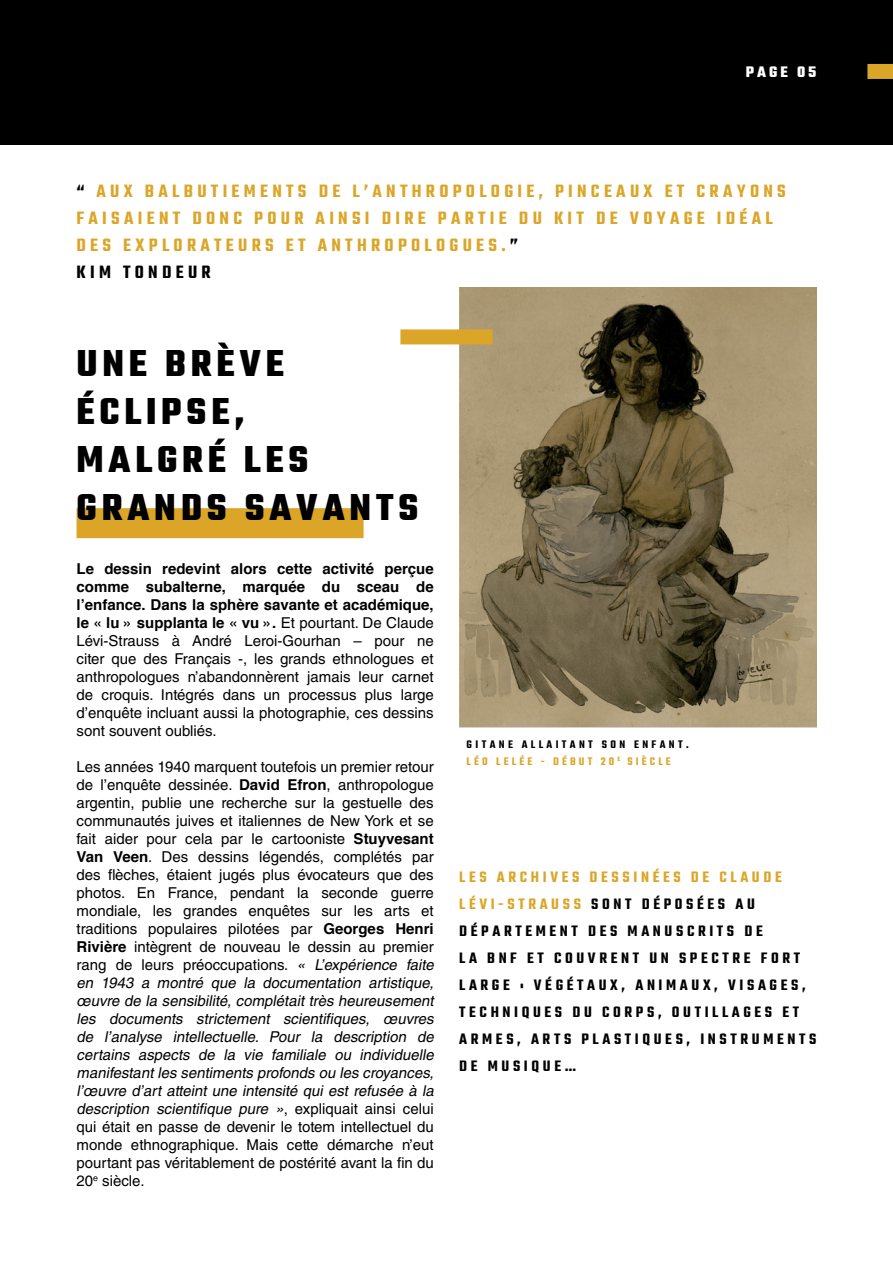
<style>
.page{position:relative;width:893px;height:1263px;background:#fff}
.page>*{position:absolute;margin:0;border:0;box-sizing:border-box;transform-origin:0 0}
.t1{font:700 40.5px/48px "Teko";letter-spacing:.12em;color:#000}
.t2{font:600 19.5px/27px "Teko";letter-spacing:.22em;color:#dba628}
.t3{font:600 16.5px/27px "Teko";letter-spacing:.22em;color:#000}
.t4{font:700 16.5px "Teko";letter-spacing:.18em;color:#fff}
.t5{font:15px/18px "Helvetica LT Std";color:#000;text-align:justify}
.t6{font:700 15px/18px "Helvetica";color:#000;text-align:justify}
.t7{font:600 12px/16.5px "Teko";letter-spacing:.28em;color:#000}
.s1{color:#000}
.s2{font-family:"Helvetica LT Std";font-weight:400}
.s3{font-family:"Helvetica";font-weight:700}
.s4{font-style:italic}
.s5{color:#dba628}
</style>
<div class="page">
<div style="left:0;top:0;width:893px;height:145px;background:#000"></div>
<img style="left:459px;top:287px;width:357px;height:439px">
<div style="left:867px;top:64px;width:26px;height:15px;background:#dba628"></div>
<div style="left:77px;top:508px;width:287px;height:30px;background:#dba628"></div>
<div style="left:400px;top:329px;width:93px;height:15px;background:#dba628"></div>
<p class="t4" style="left:746px;top:61px;width:72px">PAGE 05</p>
<h2 class="t2" style="left:77px;top:179px;width:711px"><span class="s1">“</span> AUX BALBUTIEMENTS DE L’ANTHROPOLOGIE, PINCEAUX ET CRAYONS FAISAIENT DONC POUR AINSI DIRE PARTIE DU KIT DE VOYAGE IDÉAL DES EXPLORATEURS ET ANTHROPOLOGUES.<span class="s1">”<br>KIM TONDEUR</span></h2>
<h1 class="t1" style="left:77px;top:343px;width:343px">UNE BRÈVE<br>ÉCLIPSE,<br>MALGRÉ LES<br>GRANDS SAVANTS</h1>
<p class="t6" style="left:77px;top:560px;width:359px">Le dessin redevint alors cette activité perçue comme subalterne, marquée du sceau de l’enfance. Dans la sphère savante et académique, le « lu » supplanta le « vu ». <span class="s2">Et pourtant. De Claude</span></p>
<p class="t5" style="left:77px;top:632px;width:359px">Lévi-Strauss à André Leroi-Gourhan – pour ne citer que des Français -, les grands ethnologues et anthropologues n’abandonnèrent jamais leur carnet de croquis. Intégrés dans un processus plus large d’enquête incluant aussi la photographie, ces dessins sont souvent oubliés.</p>
<p class="t5" style="left:77px;top:758px;width:362px;text-align:left">Les années 1940 marquent toutefois un premier retour de l’enquête dessinée. <span class="s3">David Efron</span>, anthropologue argentin, publie une recherche sur la gestuelle des communautés juives et italiennes de New York et se fait aider pour cela par le cartooniste <span class="s3">Stuyvesant Van Veen</span>. Des dessins légendés, complétés par des flèches, étaient jugés plus évocateurs que des photos. En France, pendant la seconde guerre mondiale, les grandes enquêtes sur les arts et traditions populaires pilotées par <span class="s3">Georges Henri Rivière</span> intègrent de nouveau le dessin au premier rang de leurs préoccupations. <span class="s4">« L’expérience faite en 1943 a montré que la documentation artistique, œuvre de la sensibilité, complétait très heureusement les documents strictement scientifiques, œuvres de l’analyse intellectuelle. Pour la description de certains aspects de la vie familiale ou individuelle manifestant les sentiments profonds ou les croyances, l’œuvre d’art atteint une intensité qui est refusée à la description scientifique pure »</span>, ex p l i q u a i t a i n s i c e l u i qui était en passe de devenir le totem intellectuel du monde ethnographique. Mais cette démarche n’eut pourtant pas véritablement de postérité avant la fin du 20<sup>e</sup> siècle.</p>
<p class="t7" style="left:467px;top:737px;width:224px">GITANE ALLAITANT SON ENFANT.<br><span class="s5">LÉO LELÉE - DÉBUT 20</span> <sup>E</sup> <span class="s5">SIÈCLE</span></p>
<p class="t3" style="left:459px;top:865px;width:359px"><span class="s5">LES ARCHIVES DESSINÉES DE CLAUDE<br>LÉVI-STRAUSS</span> SONT DÉPOSÉES AU<br>DÉPARTEMENT DES MANUSCRITS DE<br>LA BNF ET COUVRENT UN SPECTRE FORT<br>LARGE : VÉGÉTAUX, ANIMAUX, VISAGES,<br>TECHNIQUES DU CORPS, OUTILLAGES ET<br>ARMES, ARTS PLASTIQUES, INSTRUMENTS<br>DE MUSIQUE…</p>
</div>
